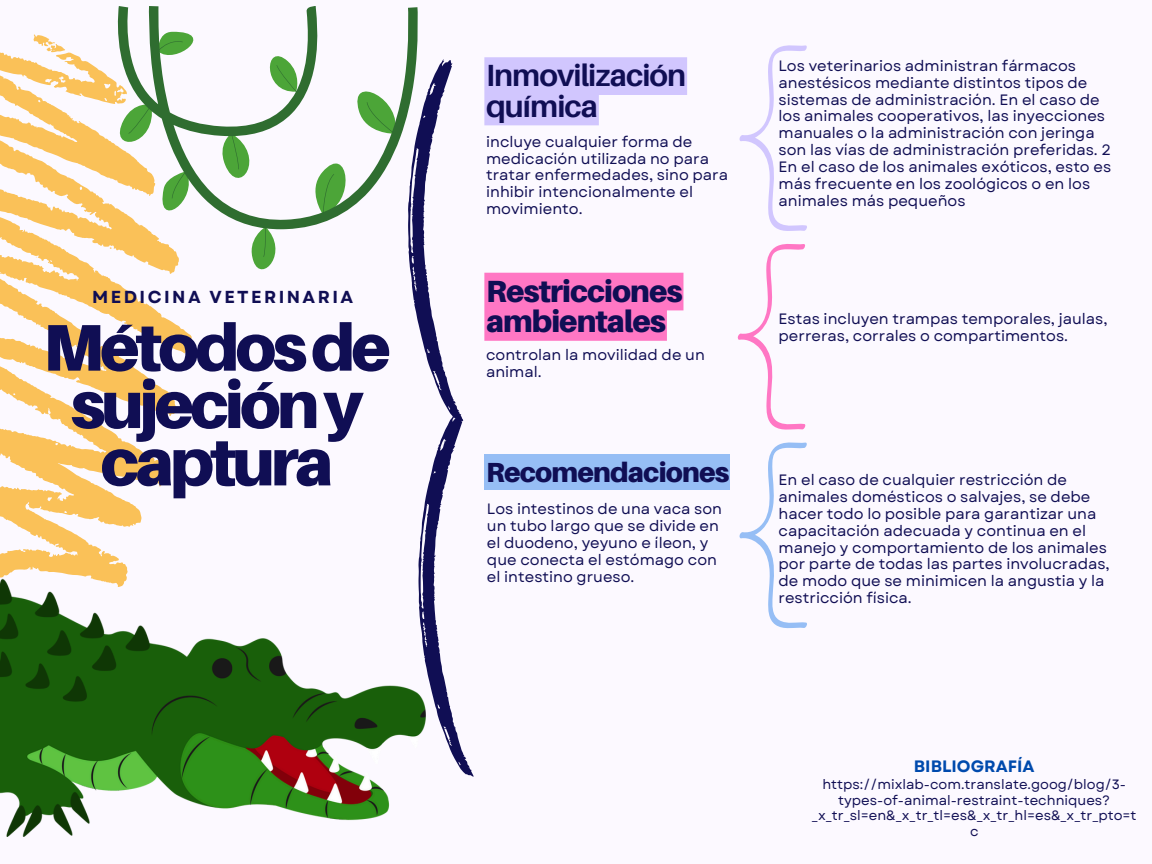
<style>
.page{position:relative;width:1152px;height:864px;background:#fcf9ff}
.page>*{position:absolute;margin:0;border:0;box-sizing:border-box;transform-origin:0 0}
.t1{font:900 66px/57.3px "Aileron";letter-spacing:-.06em;color:#100e54;text-align:center}
.t2{font:900 30.6px/30.3px "Aileron";letter-spacing:-.03em;color:#100e54}
.t3{font:700 30.6px/30.3px "Aileron";letter-spacing:-.03em;color:#100e54}
.t4{font:900 27.6px "Aileron";letter-spacing:-.03em;color:#100e54}
.t5{font:700 17.4px "Garet";letter-spacing:.14em;color:#100e54}
.t6{font:700 16.5px "Garet";color:#004aad}
.t7{font:15px/16.8px "Garet";color:#100e54}
.t8{font:13.5px/15.8px "Garet";color:#100e54;text-align:center}
</style>
<div class="page">
<svg style="left:0;top:20px;width:194px;height:520px"></svg>
<svg style="left:739px;top:45px;width:68px;height:186px"></svg>
<svg style="left:737px;top:244px;width:69px;height:186px"></svg>
<svg style="left:739px;top:442px;width:68px;height:187px"></svg>
<svg style="left:409px;top:59px;width:65px;height:718px"></svg>
<svg style="left:120px;top:257px;width:155px;height:12px"></svg>
<svg style="left:118px;top:6px;width:300px;height:251px"></svg>
<img style="left:0;top:540px;width:425px;height:296px">
<svg style="left:484px;top:57px;width:203px;height:68px"></svg>
<div style="left:484px;top:273px;width:199px;height:68px;background:#ff77c4"></div>
<div style="left:485px;top:454px;width:245px;height:35px;background:#96bef5"></div>
<p class="t5" style="left:92px;top:285px;width:262px">MEDICINA VETERINARIA</p>
<p class="t1" style="left:43px;top:318px;width:349px">Métodosde sujecióny captura</p>
<p class="t3" style="left:486px;top:60px;width:202px">Inmovilización química</p>
<p class="t7" style="left:486px;top:133px;width:243px">incluye cualquier forma de medicación utilizada no para tratar enfermedades, sino para inhibir intencionalmente el movimiento.</p>
<h3 class="t2" style="left:486px;top:275px;width:198px">Restricciones ambientales</h3>
<p class="t7" style="left:486px;top:346px;width:220px">controlan la movilidad de un animal.</p>
<p class="t4" style="left:486px;top:455px;width:245px">Recomendaciones</p>
<p class="t7" style="left:487px;top:501px;width:237px">Los intestinos de una vaca son un tubo largo que se divide en el duodeno, yeyuno e íleon, y que conecta el estómago con el intestino grueso.</p>
<h2 class="t7" style="left:779px;top:57px;width:334px">Los veterinarios administran fármacos anestésicos mediante distintos tipos de sistemas de administración. En el caso de los animales cooperativos, las inyecciones manuales o la administración con jeringa son las vías de administración preferidas. 2<br>En el caso de los animales exóticos, esto es más frecuente en los zoológicos o en los animales más pequeños</h2>
<h1 class="t7" style="left:779px;top:311px;width:331px">Estas incluyen trampas temporales, jaulas, perreras, corrales o compartimentos.</h1>
<h2 class="t7" style="left:779px;top:471px;width:333px">En el caso de cualquier restricción de animales domésticos o salvajes, se debe hacer todo lo posible para garantizar una capacitación adecuada y continua en el manejo y comportamiento de los animales por parte de todas las partes involucradas, de modo que se minimicen la angustia y la restricción física.</h2>
<p class="t6" style="left:914px;top:754px;width:122px">BIBLIOGRAFÍA</p>
<p class="t8" style="left:812px;top:776px;width:326px">https://mixlab-com.translate.goog/blog/3- types-of-animal-restraint-techniques? _x_tr_sl=en&amp;_x_tr_tl=es&amp;_x_tr_hl=es&amp;_x_tr_pto=t c</p>
</div>
